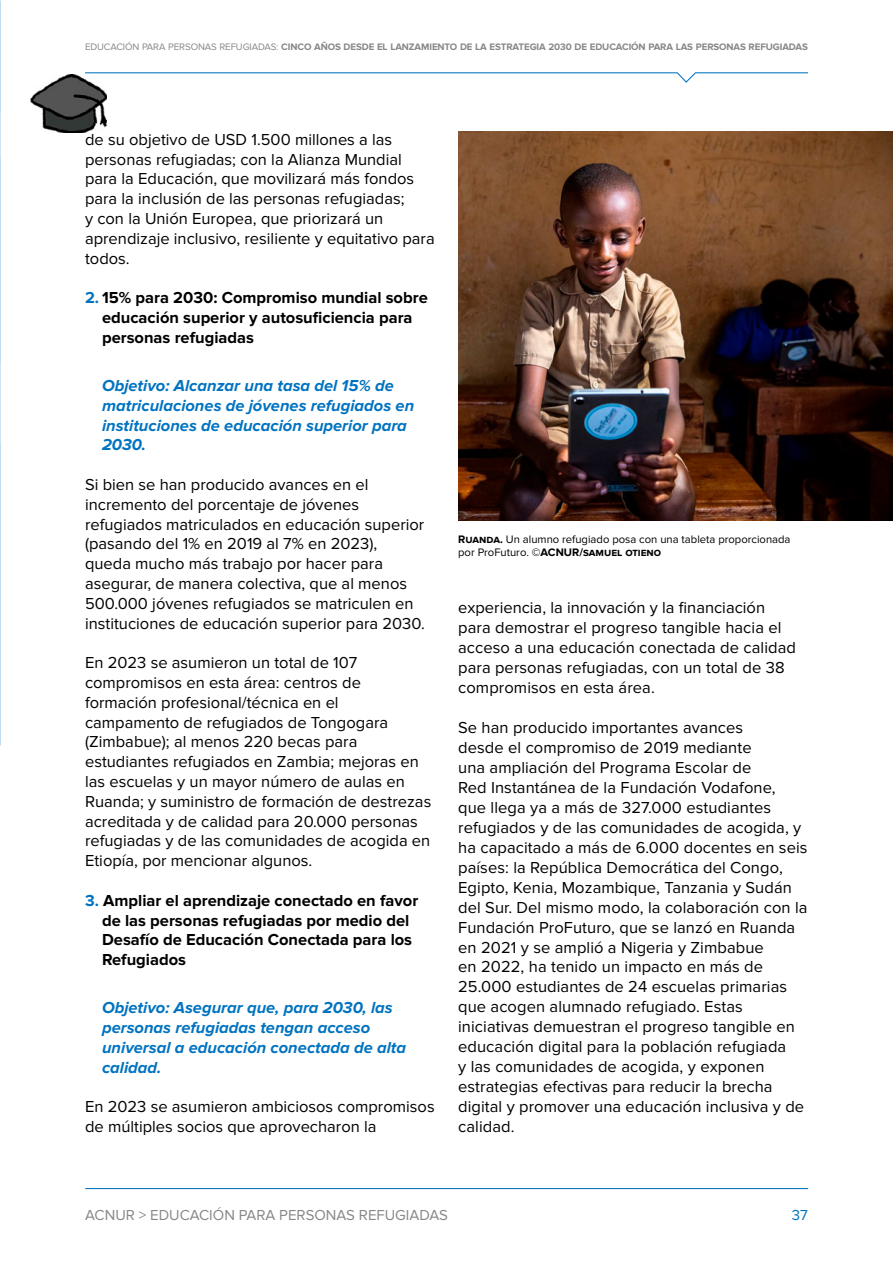
<style>
.page{position:relative;width:893px;height:1263px;background:#fff}
.page>*{position:absolute;margin:0;border:0;box-sizing:border-box;transform-origin:0 0}
.t1{font:16.5px/19.8px "Proxima Nova";color:#000}
.t2{font:italic 700 16.5px/19.8px "Proxima Nova";color:#0073c0}
.t3{font:700 16.5px/19.8px "Proxima Nova";color:#000}
.t4{font:15px "Proxima Nova";color:#878787}
.t5{font:15px "Proxima Nova";color:#0073bc}
.t6{font:11.25px/13.5px "Proxima Nova";color:#000}
.t7{font:700 9.75px "Proxima Nova";letter-spacing:-.01em;color:#878787}
.s1{font-weight:400}
.s2{color:#0073c0}
.s3{font-weight:700}
</style>
<div class="page">
<hr style="left:85px;top:1188px;width:723px;height:1px;background:#0073bc">
<svg style="left:85px;top:72px;width:723px;height:11px"></svg>
<img style="left:458px;top:132px;width:435px;height:389px">
<img style="left:31px;top:75px;width:76px;height:58px">
<p class="t7" style="left:85px;top:41px;width:724px"><span class="s1">EDUCACIÓN PARA PERSONAS REFUGIADAS:</span> CINCO AÑOS DESDE EL LANZAMIENTO DE LA ESTRATEGIA 2030 DE EDUCACIÓN PARA LAS PERSONAS REFUGIADAS</p>
<p class="t1" style="left:85px;top:130px;width:351px">de su objetivo de USD 1.500 millones a las personas refugiadas; con la Alianza Mundial para la Educación, que movilizará más fondos para la inclusión de las personas refugiadas;<br>y con la Unión Europea, que priorizará un aprendizaje inclusivo, resiliente y equitativo para todos.</p>
<p class="t3" style="left:102px;top:288px;width:327px;text-indent:-17px"><span class="s2">2.</span> 15% para 2030: Compromiso mundial sobre educación superior y autosuficiencia para personas refugiadas</p>
<p class="t2" style="left:102px;top:376px;width:314px">Objetivo: Alcanzar una tasa del 15% de matriculaciones de jóvenes refugiados en instituciones de educación superior para<br>2030.</p>
<p class="t1" style="left:85px;top:475px;width:341px">Si bien se han producido avances en el incremento del porcentaje de jóvenes refugiados matriculados en educación superior (pasando del 1% en 2019 al 7% en 2023), queda mucho más trabajo por hacer para asegurar, de manera colectiva, que al menos 500.000 jóvenes refugiados se matriculen en instituciones de educación superior para 2030.</p>
<p class="t1" style="left:85px;top:653px;width:348px">En 2023 se asumieron un total de 107 compromisos en esta área: centros de formación profesional/técnica en el campamento de refugiados de Tongogara (Zimbabue); al menos 220 becas para estudiantes refugiados en Zambia; mejoras en las escuelas y un mayor número de aulas en Ruanda; y suministro de formación de destrezas acreditada y de calidad para 20.000 personas refugiadas y de las comunidades de acogida en Etiopía, por mencionar algunos.</p>
<p class="t3" style="left:102px;top:891px;width:318px;text-indent:-17px"><span class="s2">3.</span> Ampliar el aprendizaje conectado en favor de las personas refugiadas por medio del Desafío de Educación Conectada para los Refugiados</p>
<p class="t2" style="left:102px;top:998px;width:306px">Objetivo: Asegurar que, para 2030, las personas refugiadas tengan acceso universal a educación conectada de alta calidad.</p>
<p class="t1" style="left:85px;top:1097px;width:351px">En 2023 se asumieron ambiciosos compromisos de múltiples socios que aprovecharon la</p>
<p class="t6" style="left:458px;top:532px;width:334px"><span class="s3">Ruanda.</span> Un alumno refugiado posa con una tableta proporcionada por ProFuturo. <span class="s3">©ACNUR/samuel otieno</span></p>
<p class="t1" style="left:458px;top:598px;width:339px">experiencia, la innovación y la financiación para demostrar el progreso tangible hacia el acceso a una educación conectada de calidad para personas refugiadas, con un total de 38 compromisos en esta área.</p>
<p class="t1" style="left:458px;top:718px;width:351px">Se han producido importantes avances<br>desde el compromiso de 2019 mediante<br>una ampliación del Programa Escolar de<br>Red Instantánea de la Fundación Vodafone, que llega ya a más de 327.000 estudiantes refugiados y de las comunidades de acogida, y ha capacitado a más de 6.000 docentes en seis países: la República Democrática del Congo, Egipto, Kenia, Mozambique, Tanzania y Sudán del Sur. Del mismo modo, la colaboración con la Fundación ProFuturo, que se lanzó en Ruanda en 2021 y se amplió a Nigeria y Zimbabue<br>en 2022, ha tenido un impacto en más de 25.000 estudiantes de 24 escuelas primarias que acogen alumnado refugiado. Estas iniciativas demuestran el progreso tangible en educación digital para la población refugiada<br>y las comunidades de acogida, y exponen estrategias efectivas para reducir la brecha digital y promover una educación inclusiva y de calidad.</p>
<p class="t4" style="left:85px;top:1206px;width:364px">ACNUR &gt; EDUCACIÓN PARA PERSONAS REFUGIADAS</p>
<p class="t5" style="left:792px;top:1206px;width:18px">37</p>
</div>
